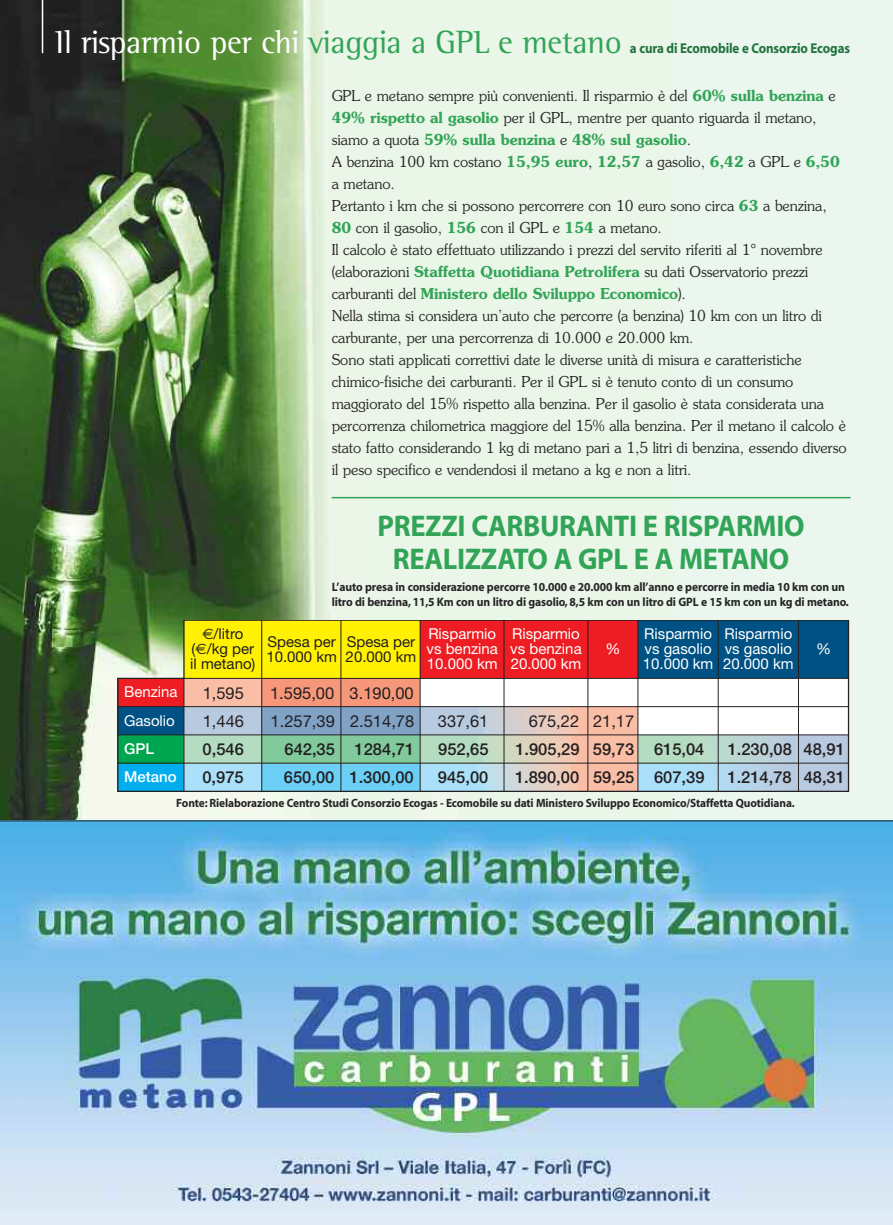
<style>
.page{position:relative;width:893px;height:1225px;background:#fff}
.page>*{position:absolute;margin:0;border:0;box-sizing:border-box;transform-origin:0 0}
.t1{font:33px "Rotis Semi Serif";letter-spacing:-.01em;color:#32a457}
.t2{font:700 30px/33px "Myriad";letter-spacing:-.01em;color:#32a457;text-align:center;scale:.95 1}
.t3{font:500 16.5px/28.2px "Helvetica Neue";color:#231f20}
.t4{font:16.5px/28.2px "Helvetica Neue";color:#231f20}
.t5{font:300 15px/22px "Souvenir";letter-spacing:-.005em;color:#272627}
.t6{font:15px/15px "Helvetica Neue";color:#fff;text-align:justify}
.t7{font:15px/15px "Helvetica Neue";color:#231f20}
.t8{font:500 15px/28.2px "Helvetica Neue";color:#fff}
.t9{font:700 14.25px "Myriad";letter-spacing:-.01em;color:#21733f;scale:.91 1}
.t10{font:700 12.3px/15.3px "Myriad";letter-spacing:-.01em;color:#272627;scale:.95 1}
.t11{font:700 12px "Myriad";letter-spacing:-.01em;color:#272627;scale:.95 1}
.s1{color:#fff}
.s2{font-weight:600;color:#32a457}
.s3{font-family:"Euro Sans"}
</style>
<div class="page">
<div style="left:0;top:0;width:893px;height:846px;background:#eaf6ee"></div>
<img style="left:0;top:0;width:676px;height:820px">
<hr style="left:42px;top:0;width:1px;height:53px;background:#fff">
<svg style="left:117px;top:620px;width:733px;height:172px;background:#aeaa94"></svg>
<hr style="left:420px;top:620px;width:1px;height:171px;background:#231f20">
<hr style="left:504px;top:620px;width:1px;height:171px;background:#231f20">
<hr style="left:718px;top:620px;width:1px;height:171px;background:#231f20">
<hr style="left:332px;top:497px;width:518px;height:1px;background:#32a457">
<img style="left:0;top:821px;width:893px;height:404px">
<hr style="left:0;top:820px;width:893px;height:1px;background:#272627">
<h1 class="t1" style="left:55px;top:31px;width:568px"><span class="s1">Il risparmio per chi</span> viaggia a GPL e metano</h1>
<p class="t9" style="left:630px;top:43px;width:243px">a cura di Ecomobile e Consorzio Ecogas</p>
<p class="t5" style="left:332px;top:84px;width:516px">GPL e metano sempre più convenienti. Il risparmio è del <span class="s2">60% sulla benzina</span> e <span class="s2">49% rispetto al gasolio</span> per il GPL, mentre per quanto riguarda il metano, siamo a quota <span class="s2">59% sulla benzina</span> e <span class="s2">48% sul gasolio</span>.<br>A benzina 100 km costano <span class="s2">15,95 euro</span>, <span class="s2">12,57</span> a gasolio, <span class="s2">6,42</span> a GPL e <span class="s2">6,50 </span>a metano.<br>Pertanto i km che si possono percorrere con 10 euro sono circa <span class="s2">63</span> a benzina, <span class="s2">80</span> con il gasolio, <span class="s2">156</span> con il GPL e <span class="s2">154</span> a metano.<br>Il calcolo è stato effettuato utilizzando i prezzi del servito riferiti al 1° novembre (elaborazioni <span class="s2">Staffetta Quotidiana Petrolifera</span> su dati Osservatorio prezzi carburanti del <span class="s2">Ministero dello Sviluppo Economico</span>).<br>Nella stima si considera un’auto che percorre (a benzina) 10 km con un litro di carburante, per una percorrenza di 10.000 e 20.000 km.<br>Sono stati applicati correttivi date le diverse unità di misura e caratteristiche chimico-fisiche dei carburanti. Per il GPL si è tenuto conto di un consumo maggiorato del 15% rispetto alla benzina. Per il gasolio è stata considerata una percorrenza chilometrica maggiore del 15% alla benzina. Per il metano il calcolo è stato fatto considerando 1 kg di metano pari a 1,5 litri di benzina, essendo diverso il peso specifico e vendendosi il metano a kg e non a litri.</p>
<h2 class="t2" style="left:378px;top:512px;width:451px">PREZZI CARBURANTI E RISPARMIO<br>REALIZZATO A GPL E A METANO</h2>
<p class="t10" style="left:332px;top:580px;width:546px">L’auto presa in considerazione percorre 10.000 e 20.000 km all’anno e percorre in media 10 km con un litro di benzina, 11,5 Km con un litro di gasolio, 8,5 km con un litro di GPL e 15 km con un kg di metano.</p>
<p class="t7" style="left:190px;top:627px;width:67px;text-align:center"><span class="s3">€</span>/litro (<span class="s3">€</span>/kg per il metano)</p>
<p class="t4" style="left:203px;top:680px;width:43px">1,595<br>1,446</p>
<p class="t3" style="left:202px;top:736px;width:43px">0,546<br>0,975</p>
<p class="t6" style="left:427px;top:627px;width:73px">Risparmio vs benzina 10.000 km</p>
<p class="t6" style="left:510px;top:627px;width:73px">Risparmio vs benzina 20.000 km</p>
<p class="t6" style="left:643px;top:627px;width:72px">Risparmio vs gasolio 10.000 km</p>
<p class="t6" style="left:723px;top:627px;width:72px">Risparmio vs gasolio 20.000 km</p>
<p class="t7" style="left:266px;top:635px;width:72px">Spesa per<br>10.000 km</p>
<p class="t4" style="left:270px;top:680px;width:66px">1.595,00<br>1.257,39</p>
<p class="t3" style="left:284px;top:736px;width:53px">642,35<br>650,00</p>
<p class="t7" style="left:346px;top:635px;width:72px">Spesa per<br>20.000 km</p>
<p class="t4" style="left:350px;top:680px;width:66px">3.190,00<br>2.514,78</p>
<p class="t3" style="left:350px;top:736px;width:66px;text-align:center">1284,71<br>1.300,00</p>
<p class="t6" style="left:605px;top:642px;width:16px">%</p>
<p class="t6" style="left:124px;top:679px;width:55px;line-height:28.2px">Benzina<br>Gasolio</p>
<p class="t8" style="left:124px;top:736px;width:54px">GPL<br>Metano</p>
<p class="t4" style="left:438px;top:708px;width:52px">337,61</p>
<p class="t3" style="left:438px;top:736px;width:52px">952,65<br>945,00</p>
<p class="t4" style="left:529px;top:708px;width:52px">675,22</p>
<p class="t3" style="left:515px;top:736px;width:66px">1.905,29<br>1.890,00</p>
<p class="t4" style="left:593px;top:708px;width:43px">21,17</p>
<p class="t3" style="left:593px;top:736px;width:43px">59,73<br>59,25</p>
<p class="t3" style="left:727px;top:736px;width:66px">1.230,08<br>1.214,78</p>
<p class="t11" style="left:176px;top:798px;width:653px">Fonte: Rielaborazione Centro Studi Consorzio Ecogas - Ecomobile su dati Ministero Sviluppo Economico/Staffetta Quotidiana.</p>
<p class="t3" style="left:654px;top:736px;width:52px">615,04<br>607,39</p>
<p class="t6" style="left:816px;top:642px;width:16px">%</p>
<p class="t3" style="left:804px;top:736px;width:43px">48,91<br>48,31</p>
</div>
